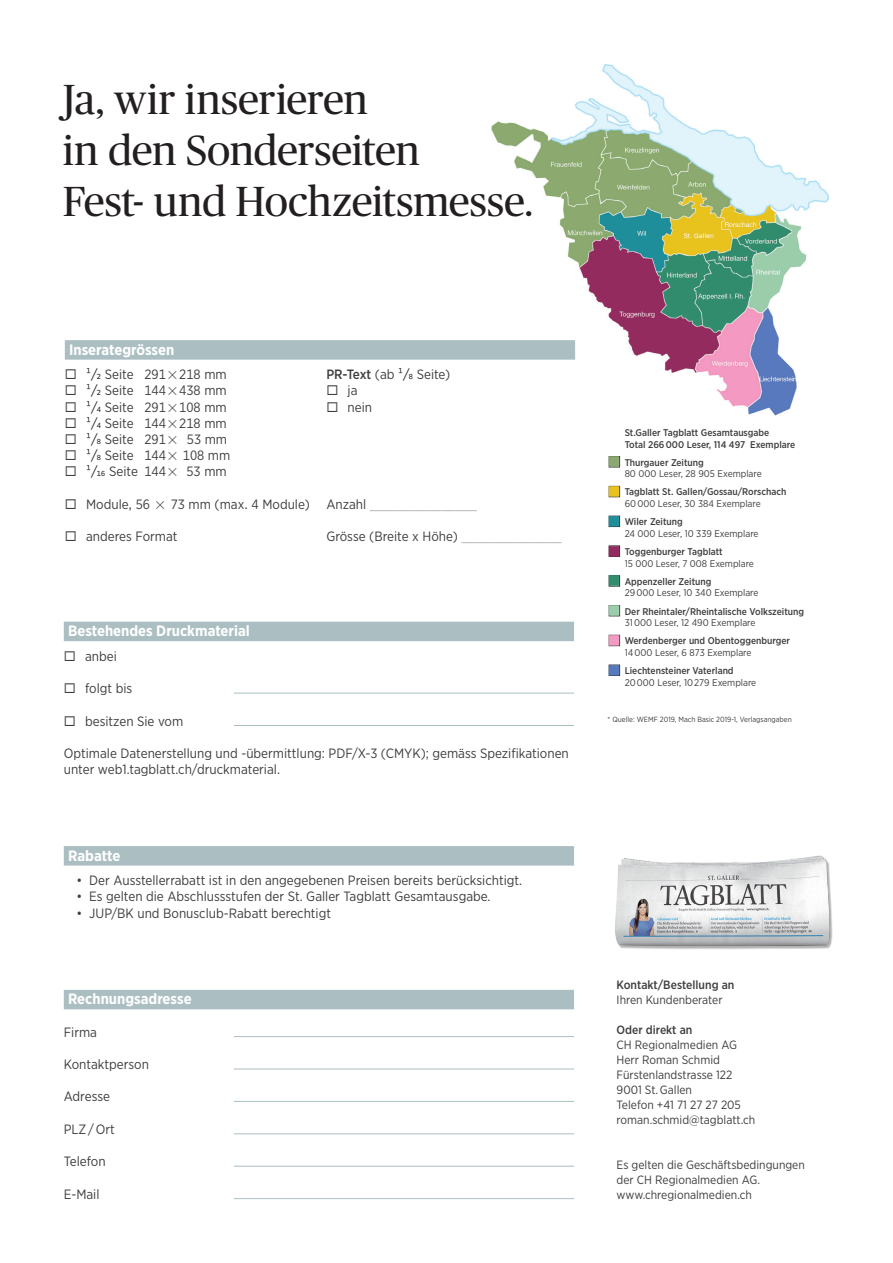
<style>
.page{position:relative;width:893px;height:1263px;background:#fff}
.page>*{position:absolute;margin:0;border:0;box-sizing:border-box;transform-origin:0 0}
.t1{font:42px/51px "Publico Headline";letter-spacing:-.015em;color:#231f20}
.t2{font:700 15px "Gotham Narrow";color:#fff}
.t3{font:13.5px/16.2px "Gotham Narrow";color:#3e3e3f}
.t4{font:13.5px "Gotham Narrow";color:#a8a9ad}
.t5{font:12px/15px "Gotham Narrow";color:#3e3e3f}
.t6{font:500 12px "Gotham Narrow";color:#3e3e3f}
.t7{font:500 9.75px/11.7px "Gotham Narrow";color:#3e3e3f}
.t8{font:9.75px/11.7px "Gotham Narrow";color:#3e3e3f}
.t9{font:7.5px "Gotham Narrow";color:#3e3e3f}
.s1{color:#231f20}
.s2{font-family:"Universal Newswith Comm Pi"}
.s3{font-weight:500}
.s4{color:#3e3e3f}
.s5{color:#a8a9ad}
.s6{color:#8ba96f}
.s7{color:#e8c31d}
.s8{font-weight:400}
.s9{color:#1e8e9a}
.s10{color:#932b60}
.s11{color:#318d6e}
.s12{color:#9bcdab}
.s13{color:#f499c2}
.s14{color:#5679bd}
</style>
<div class="page">
<img style="left:491px;top:64px;width:338px;height:351px">
<div style="left:64px;top:622px;width:510px;height:19px;background:#abbfc2"></div>
<hr style="left:234px;top:693px;width:340px;height:1px;background:#abbfc2">
<hr style="left:234px;top:725px;width:340px;height:1px;background:#abbfc2">
<div style="left:64px;top:990px;width:510px;height:19px;background:#abbfc2"></div>
<hr style="left:234px;top:1036px;width:340px;height:1px;background:#abbfc2">
<hr style="left:234px;top:1069px;width:340px;height:1px;background:#abbfc2">
<hr style="left:234px;top:1101px;width:340px;height:1px;background:#abbfc2">
<hr style="left:234px;top:1133px;width:340px;height:1px;background:#abbfc2">
<hr style="left:234px;top:1166px;width:340px;height:1px;background:#abbfc2">
<hr style="left:234px;top:1198px;width:340px;height:1px;background:#abbfc2">
<div style="left:64px;top:846px;width:510px;height:20px;background:#abbfc2"></div>
<div style="left:65px;top:340px;width:510px;height:20px;background:#abbfc2"></div>
<img style="left:615px;top:855px;width:218px;height:94px">
<div style="left:609px;top:456px;width:11px;height:11px;border:1px solid #231f20"></div>
<div style="left:609px;top:486px;width:11px;height:11px;border:1px solid #231f20"></div>
<div style="left:609px;top:516px;width:11px;height:11px;border:1px solid #231f20"></div>
<div style="left:609px;top:545px;width:11px;height:12px;border:1px solid #231f20"></div>
<div style="left:609px;top:575px;width:11px;height:11px;border:1px solid #231f20"></div>
<div style="left:609px;top:605px;width:11px;height:11px;border:1px solid #231f20"></div>
<div style="left:609px;top:635px;width:11px;height:11px;border:1px solid #231f20"></div>
<div style="left:609px;top:665px;width:11px;height:11px;border:1px solid #231f20"></div>
<h1 class="t1" style="left:63px;top:72px;width:472px">Ja, wir inserieren<br>in den Sonderseiten<br>Fest- und Hochzeitsmesse.</h1>
<p class="t2" style="left:69px;top:340px;width:107px">Inserategrössen</p>
<p class="t3" style="left:65px;top:366px;width:163px">◻ <span class="s1">¹/2</span> Seite 291<span class="s2">2</span>218 mm</p>
<p class="t3" style="left:65px;top:382px;width:163px">◻ <span class="s1">¹/2</span> Seite 144<span class="s2">2</span>438 mm</p>
<p class="t3" style="left:65px;top:398px;width:163px">◻ <span class="s1">¹/4</span> Seite 291<span class="s2">2</span>108 mm</p>
<p class="t3" style="left:65px;top:415px;width:163px">◻ <span class="s1">¹/4</span> Seite 144<span class="s2">2</span>218 mm</p>
<p class="t3" style="left:65px;top:431px;width:164px">◻ <span class="s1">¹/8</span> Seite 291<span class="s2">2</span> 53 mm</p>
<p class="t3" style="left:65px;top:447px;width:167px">◻ <span class="s1">¹/8</span> Seite 144<span class="s2">2</span> 108 mm</p>
<p class="t3" style="left:65px;top:463px;width:163px">◻ <span class="s1">¹/16</span> Seite 144<span class="s2">2</span> 53 mm</p>
<p class="t3" style="left:65px;top:496px;width:246px">◻ Module, 56 <span class="s2">2</span> 73 mm (max. 4 Module)</p>
<p class="t3" style="left:65px;top:528px;width:114px">◻ anderes Format</p>
<p class="t3" style="left:326px;top:366px;width:126px"><span class="s3">PR-Text</span> (ab <span class="s1">¹/8</span> Seite)</p>
<p class="t3" style="left:326px;top:382px;width:33px">◻ ja</p>
<p class="t3" style="left:326px;top:398px;width:47px">◻ nein</p>
<p class="t4" style="left:326px;top:496px;width:152px"><span class="s4">Anzahl</span> _______________</p>
<p class="t3" style="left:326px;top:528px;width:237px">Grösse (Breite x Höhe) <span class="s5">______________</span></p>
<p class="t2" style="left:68px;top:621px;width:183px">Bestehendes Druckmaterial</p>
<p class="t3" style="left:64px;top:648px;width:55px">◻ anbei</p>
<p class="t3" style="left:64px;top:680px;width:70px">◻ folgt bis</p>
<p class="t3" style="left:64px;top:712px;width:121px">◻ besitzen Sie vom</p>
<p class="t3" style="left:64px;top:745px;width:507px">Optimale Datenerstellung und -übermittlung: PDF/X-3 (CMYK); gemäss Spezifikationen unter web1.tagblatt.ch/druckmaterial.</p>
<p class="t2" style="left:68px;top:845px;width:54px">Rabatte</p>
<p class="t3" style="left:77px;top:872px;width:447px">• Der Ausstellerrabatt ist in den angegebenen Preisen bereits berücksichtigt.</p>
<p class="t3" style="left:77px;top:888px;width:416px">• Es gelten die Abschlussstufen der St. Galler Tagblatt Gesamtausgabe.</p>
<p class="t3" style="left:77px;top:904px;width:256px">• JUP/BK und Bonusclub-Rabatt berechtigt</p>
<p class="t2" style="left:68px;top:989px;width:125px">Rechnungsadresse</p>
<p class="t3" style="left:64px;top:1023px;width:35px">Firma</p>
<p class="t3" style="left:64px;top:1056px;width:87px">Kontaktperson</p>
<p class="t3" style="left:64px;top:1088px;width:48px">Adresse</p>
<p class="t3" style="left:64px;top:1121px;width:53px">PLZ / Ort</p>
<p class="t3" style="left:64px;top:1153px;width:43px">Telefon</p>
<p class="t3" style="left:64px;top:1185px;width:37px">E-Mail</p>
<p class="t7" style="left:625px;top:426px;width:172px">St.Galler Tagblatt Gesamtausgabe<br>Total 266 000 Leser, 114 497 Exemplare</p>
<p class="t8" style="left:625px;top:456px;width:139px;text-indent:-17px"><span class="s6">■</span> <span class="s3">Thurgauer Zeitung<br></span>80 000 Leser, 28 905 Exemplare</p>
<p class="t7" style="left:625px;top:486px;width:163px;text-indent:-17px"><span class="s7">■</span> Tagblatt St. Gallen/Gossau/Rorschach<br><span class="s8">60 000 Leser, 30 384 Exemplare</span></p>
<p class="t8" style="left:625px;top:516px;width:135px;text-indent:-17px"><span class="s9">■</span> <span class="s3">Wiler Zeitung<br></span>24 000 Leser, 10 339 Exemplare</p>
<p class="t8" style="left:625px;top:545px;width:131px;text-indent:-17px"><span class="s10">■</span> <span class="s3">Toggenburger Tagblatt<br></span>15 000 Leser, 7 008 Exemplare</p>
<p class="t8" style="left:625px;top:575px;width:135px;text-indent:-17px"><span class="s11">■</span> <span class="s3">Appenzeller Zeitung<br></span>29 000 Leser, 10 340 Exemplare</p>
<p class="t7" style="left:625px;top:605px;width:181px;text-indent:-17px"><span class="s12">■</span> Der Rheintaler/Rheintalische Volkszeitung<br><span class="s8">31 000 Leser, 12 490 Exemplare</span></p>
<p class="t7" style="left:625px;top:635px;width:167px;text-indent:-17px"><span class="s13">■</span> Werdenberger und Obentoggenburger<br><span class="s8">14 000 Leser, 6 873 Exemplare</span></p>
<p class="t8" style="left:625px;top:665px;width:133px;text-indent:-17px"><span class="s14">■</span> <span class="s3">Liechtensteiner Vaterland<br></span>20 000 Leser, 10 279 Exemplare</p>
<p class="t9" style="left:608px;top:715px;width:186px">* Quelle: WEMF 2019, Mach Basic 2019-1, Verlagsangaben</p>
<p class="t6" style="left:617px;top:977px;width:119px">Kontakt/Bestellung an</p>
<p class="t5" style="left:617px;top:992px;width:107px">Ihren Kundenberater</p>
<p class="t6" style="left:617px;top:1022px;width:77px">Oder direkt an</p>
<p class="t5" style="left:617px;top:1037px;width:140px">CH Regionalmedien AG<br>Herr Roman Schmid<br>Fürstenlandstrasse 122<br>9001 St. Gallen<br>Telefon +41 71 27 27 205 roman.schmid@tagblatt.ch</p>
<p class="t5" style="left:617px;top:1157px;width:190px">Es gelten die Geschäftsbedingungen der CH Regionalmedien AG. www.chregionalmedien.ch</p>
</div>
